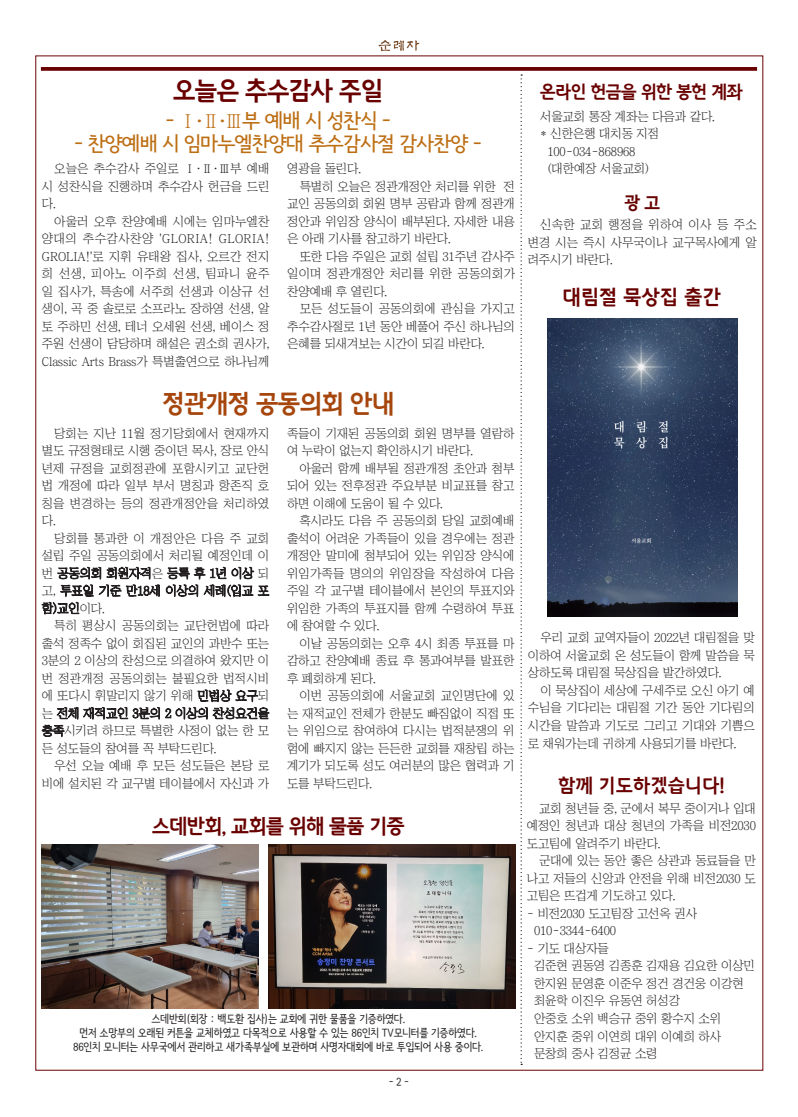
<style>
.page{position:relative;width:798px;height:1117px;background:#fff}
.page>*{position:absolute;margin:0;border:0;box-sizing:border-box;transform-origin:0 0}
.t1{font:25px "Goyang Deogyang B";letter-spacing:-.05em;color:#a6460d}
.t2{font:25px "Goyang Deogyang B";letter-spacing:-.05em;color:#690000}
.t3{font:20px "Seoul Namsan B";letter-spacing:-.05em;color:#bd6e13}
.t4{font:20px "Goyang Deogyang B";letter-spacing:-.05em;color:#690000}
.t5{font:18.75px "Goyang Deogyang B";color:#690000}
.t6{font:17.5px "Goyang Deogyang B";letter-spacing:-.05em;color:#690000}
.t7{font:12.5px/17.5px "Chosunilbo NM";letter-spacing:-.01em;color:#231f20;text-align:justify}
.t8{font:11.25px "Se N CM";letter-spacing:-.025em;color:#231f20}
.s1{font-family:"Chosunilbo NM"}
.s2{font-family:"Goyang Deogyang B"}
</style>
<div class="page">
<img style="left:380px;top:40px;width:39px;height:11px">
<svg style="left:41px;top:67px;width:715px;height:4px;fill:#6a0303"></svg>
<svg style="left:520px;top:74px;width:2px;height:990px"></svg>
<img style="left:42px;top:844px;width:216px;height:164px">
<img style="left:268px;top:844px;width:247px;height:164px">
<img style="left:547px;top:318px;width:190px;height:298px">
<p class="t2" style="left:173px;top:76px;width:212px">오늘은 추수감사 주일</p>
<p class="t3" style="left:166px;top:110px;width:226px">- <span class="s1">Ⅰ</span><span class="s2">·</span><span class="s1">Ⅱ</span><span class="s2">·</span><span class="s1">Ⅲ</span>부 예배 시 성찬식 -</p>
<p class="t3" style="left:74px;top:133px;width:408px">- 찬양예배 시 임마누엘찬양대 추수감사절 감사찬양 -</p>
<p class="t7" style="left:42px;top:160px;width:229px;text-indent:12px">오늘은 추수감사 주일로 Ⅰ·Ⅱ·Ⅲ부 예배 시 성찬식을 진행하며 추수감사 헌금을 드린 다.</p>
<p class="t7" style="left:42px;top:212px;width:229px;text-indent:12px">아울러 오후 찬양예배 시에는 임마누엘찬 양대의 추수감사찬양 'GLORIA! GLORIA!<br>GROLIA!'로 지휘 유태왕 집사, 오르간 전지 희 선생, 피아노 이주희 선생, 팀파니 윤주 일 집사가, 특송에 서주희 선생과 이상규 선 생이, 곡 중 솔로로 소프라노 장하영 선생, 알 토 주하민 선생, 테너 오세원 선생, 베이스 정 주원 선생이 담당하며 해설은 권소희 권사가, Classic Arts Brass가 특별출연으로 하나님께</p>
<p class="t7" style="left:287px;top:160px;width:75px">영광을 돌린다.</p>
<p class="t7" style="left:287px;top:177px;width:229px;text-indent:12px">특별히 오늘은 정관개정안 처리를 위한 전 교인 공동의회 회원 명부 공람과 함께 정관개 정안과 위임장 양식이 배부된다. 자세한 내용 은 아래 기사를 참고하기 바란다.</p>
<p class="t7" style="left:287px;top:247px;width:229px;text-indent:12px">또한 다음 주일은 교회 설립 31주년 감사주 일이며 정관개정안 처리를 위한 공동의회가 찬양예배 후 열린다.</p>
<p class="t7" style="left:287px;top:300px;width:229px;text-indent:12px">모든 성도들이 공동의회에 관심을 가지고 추수감사절로 1년 동안 베풀어 주신 하나님의 은혜를 되새겨보는 시간이 되길 바란다.</p>
<p class="t1" style="left:162px;top:389px;width:234px">정관개정 공동의회 안내</p>
<p class="t7" style="left:42px;top:424px;width:229px;text-indent:12px">당회는 지난 11월 정기당회에서 현재까지 별도 규정형태로 시행 중이던 목사, 장로 안식 년제 규정을 교회정관에 포함시키고 교단헌 법 개정에 따라 일부 부서 명칭과 항존직 호 칭을 변경하는 등의 정관개정안을 처리하였 다.</p>
<p class="t7" style="left:42px;top:529px;width:229px;text-indent:12px">당회를 통과한 이 개정안은 다음 주 교회 설립 주일 공동의회에서 처리될 예정인데 이 번 공동의회 회원자격은 등록 후 1년 이상 되 고, 투표일 기준 만18세 이상의 세례(입교 포 함)교인이다.</p>
<p class="t7" style="left:42px;top:616px;width:229px;text-indent:12px">특히 평상시 공동의회는 교단헌법에 따라 출석 정족수 없이 회집된 교인의 과반수 또는 3분의 2 이상의 찬성으로 의결하여 왔지만 이 번 정관개정 공동의회는 불필요한 법적시비 에 또다시 휘말리지 않기 위해 민법상 요구되 는 전체 재적교인 3분의 2 이상의 찬성요건을 충족시키려 하므로 특별한 사정이 없는 한 모 든 성도들의 참여를 꼭 부탁드린다.</p>
<p class="t7" style="left:42px;top:756px;width:229px;text-align:right">우선 오늘 예배 후 모든 성도들은 본당 로 비에 설치된 각 교구별 테이블에서 자신과 가</p>
<p class="t7" style="left:287px;top:424px;width:229px">족들이 기재된 공동의회 회원 명부를 열람하 여 누락이 없는지 확인하시기 바란다.</p>
<p class="t7" style="left:287px;top:459px;width:229px;text-indent:12px">아울러 함께 배부될 정관개정 초안과 첨부 되어 있는 전후정관 주요부분 비교표를 참고 하면 이해에 도움이 될 수 있다.</p>
<p class="t7" style="left:287px;top:511px;width:229px;text-indent:12px">혹시라도 다음 주 공동의회 당일 교회예배 출석이 어려운 가족들이 있을 경우에는 정관 개정안 말미에 첨부되어 있는 위임장 양식에 위임가족들 명의의 위임장을 작성하여 다음 주일 각 교구별 테이블에서 본인의 투표지와 위임한 가족의 투표지를 함께 수령하여 투표 에 참여할 수 있다.</p>
<p class="t7" style="left:287px;top:634px;width:229px;text-indent:12px">이날 공동의회는 오후 4시 최종 투표를 마 감하고 찬양예배 종료 후 통과여부를 발표한 후 폐회하게 된다.</p>
<p class="t7" style="left:287px;top:686px;width:229px;text-indent:12px">이번 공동의회에 서울교회 교인명단에 있 는 재적교인 전체가 한분도 빠짐없이 직접 또 는 위임으로 참여하여 다시는 법적분쟁의 위 험에 빠지지 않는 든든한 교회를 재창립 하는 계기가 되도록 성도 여러분의 많은 협력과 기 도를 부탁드린다.</p>
<p class="t4" style="left:152px;top:814px;width:254px">스데반회, 교회를 위해 물품 기증</p>
<p class="t8" style="left:151px;top:1013px;width:255px">스데반회(회장 : 백도환 집사)는 교회에 귀한 물품을 기증하였다.</p>
<p class="t8" style="left:80px;top:1027px;width:399px">먼저 소망부의 오래된 커튼을 교체하였고 다목적으로 사용할 수 있는 86인치 TV모니터를 기증하였다.</p>
<p class="t8" style="left:73px;top:1040px;width:411px">86인치 모니터는 사무국에서 관리하고 새가족부실에 보관하며 사명자대회에 바로 투입되어 사용 중이다.</p>
<p class="t6" style="left:539px;top:82px;width:204px">온라인 헌금을 위한 봉헌 계좌</p>
<p class="t7" style="left:540px;top:107px;width:176px">서울교회 통장 계좌는 다음과 같다.</p>
<p class="t7" style="left:540px;top:125px;width:121px">* 신한은행 대치동 지점</p>
<p class="t7" style="left:547px;top:142px;width:90px">100-034-868968</p>
<p class="t7" style="left:547px;top:160px;width:103px">(대한예장 서울교회)</p>
<p class="t6" style="left:624px;top:193px;width:38px">광 고</p>
<p class="t7" style="left:527px;top:216px;width:231px;text-indent:12px">신속한 교회 행정을 위하여 이사 등 주소 변경 시는 즉시 사무국이나 교구목사에게 알 려주시기 바란다.</p>
<p class="t4" style="left:562px;top:286px;width:160px">대림절 묵상집 출간</p>
<p class="t7" style="left:527px;top:629px;width:228px;text-indent:12px">우리 교회 교역자들이 2022년 대림절을 맞 이하여 서울교회 온 성도들이 함께 말씀을 묵 상하도록 대림절 묵상집을 발간하였다.</p>
<p class="t7" style="left:527px;top:681px;width:228px;text-indent:12px">이 묵상집이 세상에 구세주로 오신 아기 예 수님을 기다리는 대림절 기간 동안 기다림의 시간을 말씀과 기도로 그리고 기대와 기쁨으 로 채워가는데 귀하게 사용되기를 바란다.</p>
<p class="t5" style="left:558px;top:774px;width:168px">함께 기도하겠습니다!</p>
<p class="t7" style="left:526px;top:799px;width:231px;text-indent:12px">교회 청년들 중, 군에서 복무 중이거나 입대 예정인 청년과 대상 청년의 가족을 비전2030 도고팀에 알려주기 바란다.</p>
<p class="t7" style="left:526px;top:851px;width:231px;text-indent:12px">군대에 있는 동안 좋은 상관과 동료들을 만 나고 저들의 신앙과 안전을 위해 비전2030 도 고팀은 뜨겁게 기도하고 있다.</p>
<p class="t7" style="left:526px;top:904px;width:172px">- 비전2030 도고팀장 고선옥 권사</p>
<p class="t7" style="left:534px;top:921px;width:84px">010-3344-6400</p>
<p class="t7" style="left:526px;top:939px;width:84px">- 기도 대상자들</p>
<p class="t7" style="left:534px;top:956px;width:222px">김준현 권동영 김종훈 김재용 김요한 이상민</p>
<p class="t7" style="left:534px;top:974px;width:211px">한지원 문영훈 이준우 정건 경건웅 이강현</p>
<p class="t7" style="left:534px;top:991px;width:147px">최윤학 이진우 유동연 허성강</p>
<p class="t7" style="left:534px;top:1009px;width:188px">안중호 소위 백승규 중위 황수지 소위</p>
<p class="t7" style="left:534px;top:1026px;width:188px">안지훈 중위 이연희 대위 이예희 하사</p>
<p class="t7" style="left:534px;top:1044px;width:125px">문창희 중사 김정균 소령</p>
</div>
